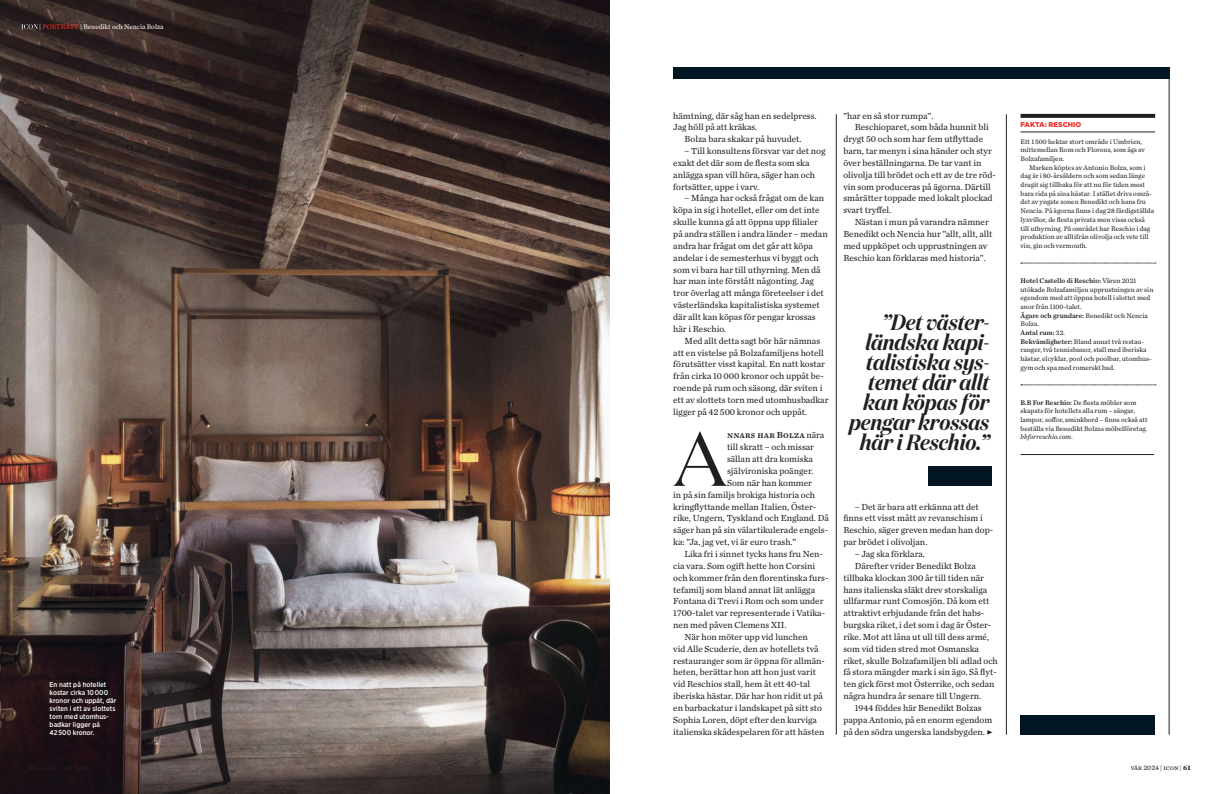
<style>
.page{position:relative;width:1219px;height:794px;background:#fff}
.page>*{position:absolute;margin:0;border:0;box-sizing:border-box;transform-origin:0 0}
.t1{font:76.9px "Domaine Display";color:#231f20}
.t2{font:italic 600 22px/20px "Domaine Display Narrow";color:#231f20;text-align:right}
.t3{font:9.2px/11.8px "Chronicle Text G2";color:#231f20}
.t4{font:9.2px "Chronicle Text G2 Semi";letter-spacing:.02em;color:#231f20}
.t5{font:7px/8.7px "Chronicle Text G2";letter-spacing:.005em;color:#231f20}
.t6{font:500 7px/8px "Gotham Narrow";letter-spacing:.005em;color:#fff}
.t7{font:7px "Chronicle Text G2 Semi";letter-spacing:.005em;color:#231f20}
.t8{font:7px "Chronicle Text G2";color:#fff}
.t9{font:900 7px "Gotham";color:#ef3029}
.s1{color:#ef3029}
.s2{font-family:"Chronicle Text G2"}
.s3{font-size:8.7px}
.s4{font-family:"Chronicle Text G2 Semi"}
.s5{font-style:italic}
.s6{font-weight:700}
</style>
<div class="page">
<hr style="left:1006px;top:114px;width:1px;height:620px;background:#231f20">
<hr style="left:1169px;top:76px;width:1px;height:658px;background:#231f20">
<hr style="left:836px;top:114px;width:1px;height:620px;background:#231f20">
<div style="left:928px;top:466px;width:64px;height:20px;background:#011622"></div>
<div style="left:673px;top:67px;width:496px;height:12px;background:#011622"></div>
<svg style="left:1020px;top:114px;width:135px;height:4px"></svg>
<hr style="left:1020px;top:132px;width:135px;height:1px;background:#231f20">
<svg style="left:1021px;top:263px;width:135px;height:1px"></svg>
<svg style="left:1021px;top:385px;width:135px;height:1px"></svg>
<hr style="left:1020px;top:454px;width:134px;height:1px;background:#231f20">
<div style="left:1020px;top:715px;width:135px;height:19px;background:#011622"></div>
<img style="left:0;top:0;width:609px;height:794px">
<svg style="left:21px;top:24px;width:17px;height:5px"></svg>
<p class="t8" style="left:39px;top:22px;width:126px">| <span class="s1">PORTRÄTT</span> | Benedikt och Nencia Bolza</p>
<p class="t6" style="left:50px;top:680px;width:68px">En natt på hotellet kostar cirka 10 000 kronor och uppåt, där sviten i ett av slottets torn med utomhus&shy;badkar ligger på<br>42 500 kronor.</p>
<p class="t3" style="left:673px;top:109px;width:145px">hämtning, där såg han en sedelpress.</p>
<p class="t3" style="left:673px;top:121px;width:86px">Jag höll på att kräkas.</p>
<p class="t3" style="left:685px;top:133px;width:118px">Bolza bara skakar på huvudet.</p>
<p class="t3" style="left:673px;top:145px;width:154px;text-indent:11px">– Till konsultens försvar var det nog exakt det där som de flesta som ska anlägga span vill höra, säger han och fortsätter, uppe i varv.</p>
<p class="t3" style="left:673px;top:192px;width:156px;text-indent:11px">– Många har också frågat om de kan köpa in sig i hotellet, eller om det inte skulle kunna gå att öppna upp filialer på andra ställen i andra länder – medan andra har frågat om det går att köpa andelar i de semesterhus vi byggt och som vi bara har till uthyrning. Men då har man inte förstått någonting. Jag tror överlag att många företeelser i det västerländska kapitalistiska systemet där allt kan köpas för pengar krossas här i Reschio.</p>
<p class="t3" style="left:673px;top:334px;width:157px;text-indent:11px">Med allt detta sagt bör här nämnas att en vistelse på Bolzafamiljens hotell förutsätter visst kapital. En natt kostar från cirka 10 000 kronor och uppåt be&shy;roende på rum och säsong, där sviten i ett av slottets torn med utomhusbadkar ligger på 42 500 kronor och uppåt.</p>
<h1 class="t1" style="left:673px;top:411px;width:55px">A</h1>
<p class="t4" style="left:727px;top:428px;width:99px">nnars har Bolza <span class="s2">nära</span></p>
<p class="t3" style="left:727px;top:441px;width:88px">till skratt – och missar</p>
<p class="t3" style="left:727px;top:453px;width:87px">sällan att dra komiska</p>
<p class="t3" style="left:727px;top:464px;width:88px">självironiska poänger.</p>
<p class="t3" style="left:727px;top:476px;width:86px">Som när han kommer</p>
<p class="t3" style="left:673px;top:488px;width:143px">in på sin familjs brokiga historia och</p>
<p class="t3" style="left:673px;top:500px;width:145px">kringflyttande mellan Italien, Öster-</p>
<p class="t3" style="left:673px;top:512px;width:157px">rike, Ungern, Tyskland och England. Då</p>
<p class="t3" style="left:673px;top:524px;width:155px">säger han på sin välartikulerade engels-</p>
<p class="t3" style="left:673px;top:535px;width:124px">ka: ”Ja, jag vet, vi är euro trash.”</p>
<p class="t3" style="left:685px;top:547px;width:140px">Lika fri i sinnet tycks hans fru Nen-</p>
<p class="t3" style="left:673px;top:559px;width:144px">cia vara. Som ogift hette hon Corsini</p>
<p class="t3" style="left:673px;top:571px;width:156px">och kommer från den florentinska furs-</p>
<p class="t3" style="left:673px;top:583px;width:143px">tefamilj som bland annat lät anlägga</p>
<p class="t3" style="left:673px;top:595px;width:152px">Fontana di Trevi i Rom och som under</p>
<p class="t3" style="left:673px;top:607px;width:153px">1700-talet var representerade i Vatika-</p>
<p class="t3" style="left:673px;top:618px;width:115px">nen med påven Clemens XII.</p>
<p class="t3" style="left:685px;top:630px;width:125px">När hon möter upp vid lunchen</p>
<p class="t3" style="left:673px;top:642px;width:147px">vid Alle Scuderie, den av hotellets två</p>
<p class="t3" style="left:673px;top:654px;width:153px">restauranger som är öppna för allmän-</p>
<p class="t3" style="left:673px;top:666px;width:144px">heten, berättar hon att hon just varit</p>
<p class="t3" style="left:673px;top:678px;width:138px">vid Reschios stall, hem åt ett 40-tal</p>
<p class="t3" style="left:673px;top:689px;width:151px">iberiska hästar. Där har hon ridit ut på</p>
<p class="t3" style="left:673px;top:701px;width:150px">en barbackatur i landskapet på sitt sto</p>
<p class="t3" style="left:673px;top:713px;width:145px">Sophia Loren, döpt efter den kurviga</p>
<p class="t3" style="left:673px;top:725px;width:153px">italienska skådespelaren för att hästen</p>
<p class="t3" style="left:843px;top:109px;width:92px">”har en så stor rumpa”.</p>
<p class="t3" style="left:855px;top:121px;width:136px">Reschioparet, som båda hunnit bli</p>
<p class="t3" style="left:843px;top:133px;width:141px">drygt 50 och som har fem utflyttade</p>
<p class="t3" style="left:843px;top:145px;width:150px">barn, tar menyn i sina händer och styr</p>
<p class="t3" style="left:843px;top:156px;width:140px">över beställningarna. De tar vant in</p>
<p class="t3" style="left:843px;top:168px;width:154px">olivolja till brödet och ett av de tre röd-</p>
<p class="t3" style="left:843px;top:180px;width:149px">vin som produceras på ägorna. Därtill</p>
<p class="t3" style="left:843px;top:192px;width:151px">smårätter toppade med lokalt plockad</p>
<p class="t3" style="left:843px;top:204px;width:49px">svart tryffel.</p>
<p class="t3" style="left:855px;top:216px;width:136px">Nästan i mun på varandra nämner</p>
<p class="t3" style="left:843px;top:227px;width:151px">Benedikt och Nencia hur ”allt, allt, allt</p>
<p class="t3" style="left:843px;top:239px;width:146px">med uppköpet och upprustningen av</p>
<p class="t3" style="left:843px;top:251px;width:144px">Reschio kan förklaras med historia”.</p>
<h2 class="t2" style="left:849px;top:312px;width:142px">”Det väster&shy;ländska kapi&shy;talistiska sys&shy;temet där allt kan köpas för pengar krossas här i Reschio.”</h2>
<p class="t3" style="left:843px;top:500px;width:151px;text-indent:11px">– Det är bara att erkänna att det finns ett visst mått av revanschism i<br>Reschio, säger greven medan han dop&shy;par brödet i olivoljan.</p>
<p class="t3" style="left:855px;top:547px;width:72px">– Jag ska förklara.</p>
<p class="t3" style="left:855px;top:559px;width:123px">Därefter vrider Benedikt Bolza</p>
<p class="t3" style="left:843px;top:571px;width:142px">tillbaka klockan 300 år till tiden när</p>
<p class="t3" style="left:843px;top:583px;width:146px">hans italienska släkt drev storskaliga</p>
<p class="t3" style="left:843px;top:595px;width:148px">ullfarmar runt Comosjön. Då kom ett</p>
<p class="t3" style="left:843px;top:607px;width:142px">attraktivt erbjudande från det habs-</p>
<p class="t3" style="left:843px;top:618px;width:149px">burgska riket, i det som i dag är Öster-</p>
<p class="t3" style="left:843px;top:630px;width:147px">rike. Mot att låna ut ull till dess armé,</p>
<p class="t3" style="left:843px;top:642px;width:137px">som vid tiden stred mot Osmanska</p>
<p class="t3" style="left:843px;top:654px;width:156px">riket, skulle Bolzafamiljen bli adlad och</p>
<p class="t3" style="left:843px;top:666px;width:155px">få stora mängder mark i sin ägo. Så flyt-</p>
<p class="t3" style="left:843px;top:678px;width:153px">ten gick först mot Österrike, och sedan</p>
<p class="t3" style="left:843px;top:689px;width:139px">några hundra år senare till Ungern.</p>
<p class="t3" style="left:855px;top:701px;width:129px">1944 föddes här Benedikt Bolzas</p>
<p class="t3" style="left:843px;top:713px;width:150px">pappa Antonio, på en enorm egendom</p>
<p class="t3" style="left:843px;top:725px;width:151px">på den södra ungerska landsbygden. <span class="s3">•</span></p>
<p class="t9" style="left:1020px;top:120px;width:62px">FAKTA: RESCHIO</p>
<p class="t5" style="left:1020px;top:136px;width:126px">Ett 1 500 hektar stort område i Umbrien, mittemellan Rom och Florens, som ägs av<br>Bolzafamiljen.</p>
<p class="t5" style="left:1020px;top:163px;width:135px;text-indent:9px">Marken köptes av Antonio Bolza, som i dag är i 80-årsåldern och som sedan länge dragit sig tillbaka för att nu för tiden mest bara rida på sina hästar. I stället drivs områ&shy;det av yngste sonen Benedikt och hans fru Nencia. På ägorna finns i dag 28 färdigställda lyxvillor, de flesta privata men vissa också till uthyrning. På området har Reschio i dag produktion av alltifrån olivolja och vete till vin, gin och vermouth.</p>
<p class="t7" style="left:1020px;top:275px;width:117px">Hotel Castello di Reschio: <span class="s2">Våren 2021</span></p>
<p class="t5" style="left:1020px;top:284px;width:134px">utökade Bolzafamiljen upprustningen av sin egendom med att öppna hotell i slottet med anor från 1100-talet.</p>
<p class="t7" style="left:1020px;top:310px;width:129px">Ägare och grundare: <span class="s2">Benedikt och Nencia</span></p>
<p class="t5" style="left:1020px;top:319px;width:20px">Bolza.</p>
<p class="t7" style="left:1020px;top:327px;width:46px">Antal rum: <span class="s2">32.</span></p>
<p class="t5" style="left:1020px;top:337px;width:133px"><span class="s4">Bekvämligheter:</span> Bland annat två restau&shy;ranger, två tennisbanor, stall med iberiska hästar, elcyklar, pool och poolbar, utomhus&shy;gym och spa med romerskt bad.</p>
<p class="t5" style="left:1020px;top:397px;width:129px"><span class="s4">B.B For Reschio:</span> De flesta möbler som skapats för hotellets alla rum – sängar, lampor, soffor, sminkbord – finns också att beställa via Benedikt Bolzas möbelföretag. <span class="s5">bbforreschio.com</span>.</p>
<p class="t5" style="left:1131px;top:763px;width:61px">vår 2024 | icon | <span class="s6">61</span></p>
</div>
